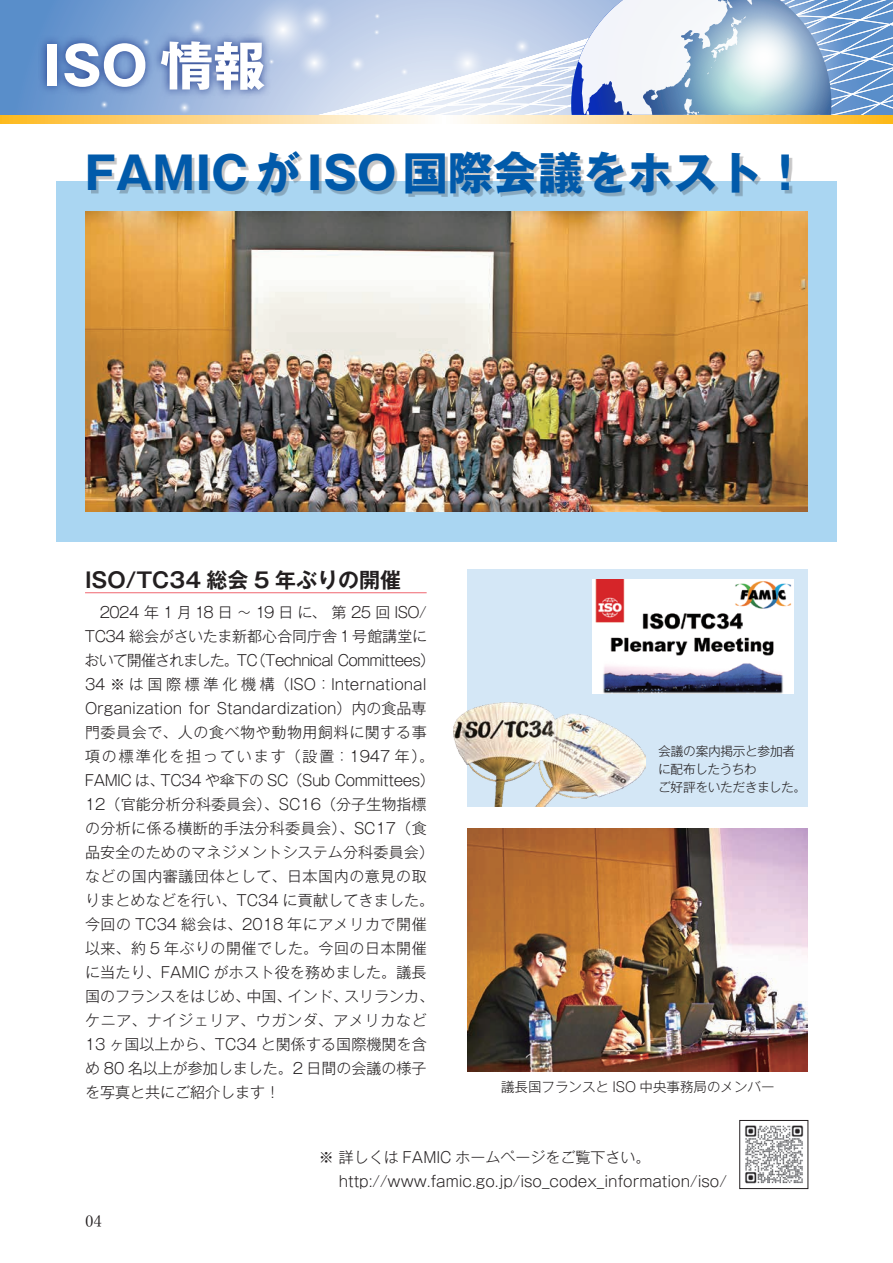
<style>
.page{position:relative;width:893px;height:1263px;background:#fff}
.page>*{position:absolute;margin:0;border:0;box-sizing:border-box;transform-origin:0 0}
.t1{font:700 52.5px "Gothic MB101 Pr 6 N";color:#fff}
.t2{font:700 45px "Gothic MB101 Pr 6 N";color:#015aaa}
.t3{font:700 21px "Gothic MB101 Pr 6 N De";color:#231f20}
.t4{font:15.75px "Yu Min Pr 6 N";color:#231f20}
.t5{font:300 15px/24px "Gothic MB101 Pr 6 N";color:#231f20}
.t6{font:300 13.5px "Gothic MB101 Pr 6 N";color:#231f20}
.t7{font:300 12.75px/18px "Gothic MB101 Pr 6 N";letter-spacing:-.03em;color:#231f20}
</style>
<div class="page">
<svg style="left:0;top:115px;width:893px;height:8px;background:#fdd98d"></svg>
<div style="left:56px;top:182px;width:781px;height:360px;background:#aad6f2"></div>
<div style="left:468px;top:569px;width:340px;height:238px;background:#d4e7f6"></div>
<svg style="left:0;top:0;width:174px;height:115px;background:#6a97cf"></svg>
<svg style="left:97px;top:99px;width:14px;height:12px"></svg>
<svg style="left:174px;top:0;width:719px;height:116px"></svg>
<svg style="left:37px;top:32px;width:236px;height:67px;background:#6785be"></svg>
<img style="left:454px;top:702px;width:191px;height:105px">
<img style="left:592px;top:580px;width:201px;height:113px">
<img style="left:85px;top:212px;width:723px;height:300px">
<img style="left:468px;top:829px;width:340px;height:242px">
<hr style="left:85px;top:592px;width:342px;height:1px;background:#f17079">
<img style="left:745px;top:1125px;width:59px;height:59px">
<div style="left:739px;top:1120px;width:69px;height:69px;border:1px solid #231f20"></div>
<div style="left:91px;top:154px;width:701px;height:43px;background:#231f20;opacity:.25"></div>
<h1 class="t1" style="left:43px;top:22px;width:225px">ISO 情報</h1>
<h2 class="t2" style="left:85px;top:136px;width:724px">FAMICがISO国際会議をホスト！</h2>
<h3 class="t3" style="left:85px;top:562px;width:317px">ISO/TC34 総会 5 年ぶりの開催</h3>
<p class="t5" style="left:85px;top:599px;width:352px;text-indent:15px">2024年1月18日～19日に、第25回ISO/<br>TC34 総会がさいたま新都心合同庁舎 1号館講堂において開催されました。TC（Technical Committees）<br>34 ※ は国際標準化機構（ISO：International<br>Organization for Standardization）内の食品専門委員会で、人の食べ物や動物用飼料に関する事項の標準化を担っています（設置：1947 年）。<br>FAMIC は、TC34 や傘下の SC（Sub Committees）<br>12（官能分析分科委員会）、SC16（分子生物指標の分析に係る横断的手法分科委員会）、SC17（食品安全のためのマネジメントシステム分科委員会）などの国内審議団体として、日本国内の意見の取りまとめなどを行い、TC34 に貢献してきました。今回の TC34 総会は、2018 年にアメリカで開催以来、約 5 年ぶりの開催でした。今回の日本開催に当たり、FAMIC がホスト役を務めました。議長国のフランスをはじめ、中国、インド、スリランカ、ケニア、ナイジェリア、ウガンダ、アメリカなど<br>13 ヶ国以上から、TC34 と関係する国際機関を含め 80 名以上が参加しました。2 日間の会議の様子を写真と共にご紹介します！</p>
<p class="t7" style="left:658px;top:741px;width:150px">会議の案内掲示と参加者に配布したうちわ<br>ご好評をいただきました。</p>
<p class="t6" style="left:501px;top:1075px;width:275px">議長国フランスと ISO 中央事務局のメンバー</p>
<p class="t4" style="left:85px;top:1207px;width:19px">04</p>
<p class="t5" style="left:319px;top:1144px;width:410px">※ 詳しくは FAMIC ホームページをご覧下さい。<br>　 http://www.famic.go.jp/iso_codex_information/iso/</p>
</div>
